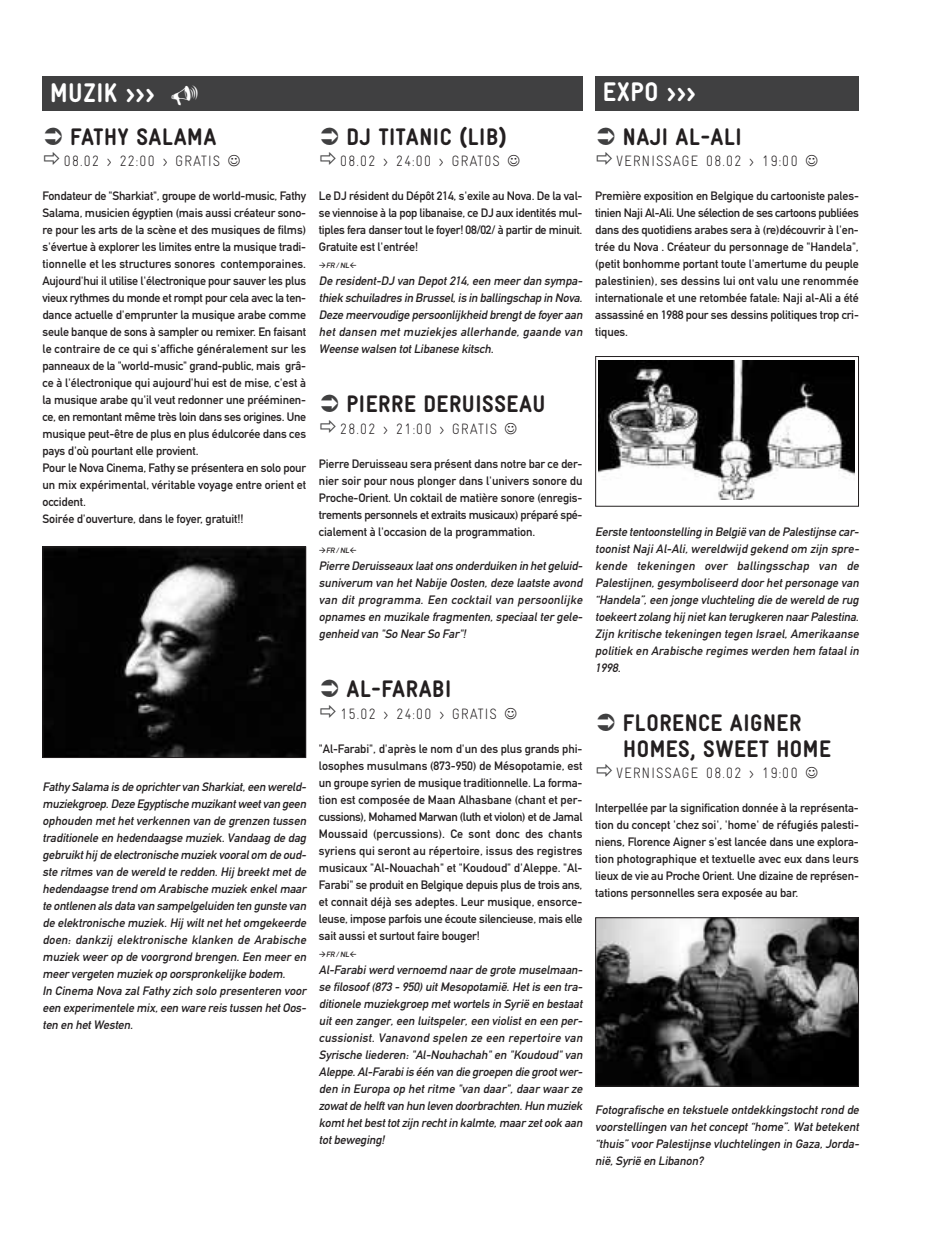
<style>
.page{position:relative;width:936px;height:1233px;background:#fff}
.page>*{position:absolute;margin:0;border:0;box-sizing:border-box;transform-origin:0 0}
.t1{font:900 27px "Gravur Condensed";letter-spacing:.02em;color:#fff}
.t2{font:900 24px/25.5px "Gravur Condensed";letter-spacing:.02em;color:#231f20}
.t3{font:300 15px "Gravur Condensed";letter-spacing:.05em;color:#231f20}
.t4{font:12px/17px "DIN Mittelschrift";letter-spacing:-.01em;color:#231f20;text-align:justify}
.t5{font:italic 12px/17px "DIN Mit";letter-spacing:-.01em;color:#231f20;text-align:justify}
.t6{font:italic 7.5px "DIN Mit";letter-spacing:-.01em;color:#231f20}
</style>
<div class="page">
<img style="left:597px;top:919px;width:260px;height:166px">
<div style="left:595px;top:917px;width:264px;height:170px;border:1px solid #231f20"></div>
<img style="left:45px;top:549px;width:259px;height:207px">
<div style="left:43px;top:547px;width:263px;height:211px;border:1px solid #231f20"></div>
<img style="left:598px;top:360px;width:257px;height:140px">
<div style="left:595px;top:356px;width:264px;height:151px;border:1px solid #231f20"></div>
<div style="left:43px;top:77px;width:540px;height:34px;background:#404041"></div>
<div style="left:595px;top:77px;width:264px;height:34px;background:#404041"></div>
<h1 class="t1" style="left:50px;top:83px;width:106px">MUZIK &gt;&gt;&gt;</h1>
<h1 class="t1" style="left:603px;top:82px;width:94px">EXPO &gt;&gt;&gt;</h1>
<h2 class="t2" style="left:70px;top:126px;width:148px">FATHY SALAMA</h2>
<p class="t3" style="left:64px;top:155px;width:179px">08.02 &gt; 22:00 &gt; GRATIS ☺</p>
<p class="t4" style="left:43px;top:188px;width:265px;text-align:left">Fondateur de "Sharkiat", groupe de world-music, Fathy Salama, musicien égyptien (mais aussi créateur sono&shy;re pour les arts de la scène et des musiques de films) s'évertue à explorer les limites entre la musique tradi&shy;tionnelle et les structures sonores contemporaines.<br>Aujourd'hui il utilise l'électronique pour sauver les plus vieux rythmes du monde et rompt pour cela avec la ten&shy;dance actuelle d'emprunter la musique arabe comme seule banque de sons à sampler ou remixer. En faisant le contraire de ce qui s'affiche généralement sur les panneaux de la "world-music" grand-public, mais grâ&shy;ce à l'électronique qui aujourd'hui est de mise, c'est à la musique arabe qu'il veut redonner une prééminen&shy;ce, en remontant même très loin dans ses origines. Une musique peut-être de plus en plus édulcorée dans ces pays d'où pourtant elle provient.<br>Pour le Nova Cinema, Fathy se présentera en solo pour un mix expérimental, véritable voyage entre orient et occident.<br>Soirée d'ouverture, dans le foyer, gratuit!!</p>
<h2 class="t2" style="left:347px;top:126px;width:162px">DJ TITANIC (LIB)</h2>
<p class="t3" style="left:340px;top:155px;width:182px">08.02 &gt; 24:00 &gt; GRAT0S ☺</p>
<p class="t4" style="left:319px;top:188px;width:265px">Le DJ résident du Dépôt 214, s'exile au Nova. De la val&shy;se viennoise à la pop libanaise, ce DJ aux identités mul&shy;tiples fera danser tout le foyer! 08/02/ à partir de minuit.<br>Gratuite est l'entrée!</p>
<p class="t6" style="left:326px;top:262px;width:25px">FR / NL</p>
<p class="t5" style="left:319px;top:273px;width:265px">De resident-DJ van Depot 214, een meer dan sympa&shy;thiek schuiladres in Brussel, is in ballingschap in Nova.<br>Deze meervoudige persoonlijkheid brengt de foyer aan het dansen met muziekjes allerhande, gaande van Weense walsen tot Libanese kitsch.</p>
<h2 class="t2" style="left:347px;top:394px;width:200px">PIERRE DERUISSEAU</h2>
<p class="t3" style="left:340px;top:423px;width:179px">28.02 &gt; 21:00 &gt; GRATIS ☺</p>
<p class="t4" style="left:319px;top:456px;width:265px">Pierre Deruisseau sera présent dans notre bar ce der&shy;nier soir pour nous plonger dans l'univers sonore du Proche-Orient. Un coktail de matière sonore (enregis&shy;trements personnels et extraits musicaux) préparé spé&shy;cialement à l'occasion de la programmation.</p>
<p class="t6" style="left:326px;top:547px;width:25px">FR / NL</p>
<p class="t5" style="left:319px;top:558px;width:265px">Pierre Deruisseaux laat ons onderduiken in het geluid&shy;suniverum van het Nabije Oosten, deze laatste avond van dit programma. Een cocktail van persoonlijke opnames en muzikale fragmenten, speciaal ter gele&shy;genheid van "So Near So Far"!</p>
<p class="t5" style="left:43px;top:779px;width:265px;text-align:left">Fathy Salama is de oprichter van Sharkiat, een wereld&shy;muziekgroep. Deze Egyptische muzikant weet van geen ophouden met het verkennen van de grenzen tussen traditionele en hedendaagse muziek. Vandaag de dag gebruikt hij de electronische muziek vooral om de oud&shy;ste ritmes van de wereld te redden. Hij breekt met de hedendaagse trend om Arabische muziek enkel maar te ontlenen als data van sampelgeluiden ten gunste van de elektronische muziek. Hij wilt net het omgekeerde doen: dankzij elektronische klanken de Arabische muziek weer op de voorgrond brengen. Een meer en meer vergeten muziek op oorspronkelijke bodem.<br>In Cinema Nova zal Fathy zich solo presenteren voor een experimentele mix, een ware reis tussen het Oos&shy;ten en het Westen.</p>
<h2 class="t2" style="left:347px;top:679px;width:106px">AL-FARABI</h2>
<p class="t3" style="left:340px;top:708px;width:179px">15.02 &gt; 24:00 &gt; GRATIS ☺</p>
<p class="t4" style="left:319px;top:741px;width:265px">"Al-Farabi", d'après le nom d'un des plus grands phi&shy;losophes musulmans (873-950) de Mésopotamie, est un groupe syrien de musique traditionnelle. La forma&shy;tion est composée de Maan Alhasbane (chant et per&shy;cussions), Mohamed Marwan (luth et violon) et de Jamal Moussaid (percussions). Ce sont donc des chants syriens qui seront au répertoire, issus des registres musicaux "Al-Nouachah" et "Koudoud" d'Aleppe. "Al-Farabi" se produit en Belgique depuis plus de trois ans, et connait déjà ses adeptes. Leur musique, ensorce&shy;leuse, impose parfois une écoute silencieuse, mais elle sait aussi et surtout faire bouger!</p>
<p class="t6" style="left:326px;top:951px;width:25px">FR / NL</p>
<p class="t5" style="left:319px;top:962px;width:265px">Al-Farabi werd vernoemd naar de grote muselmaan&shy;se filosoof (873 - 950) uit Mesopotamië. Het is een tra&shy;ditionele muziekgroep met wortels in Syrië en bestaat uit een zanger, een luitspeler, een violist en een per&shy;cussionist. Vanavond spelen ze een repertoire van Syrische liederen: "Al-Nouhachah" en "Koudoud" van Aleppe. Al-Farabi is één van die groepen die groot wer&shy;den in Europa op het ritme "van daar", daar waar ze zowat de helft van hun leven doorbrachten. Hun muziek komt het best tot zijn recht in kalmte, maar zet ook aan tot beweging!</p>
<h2 class="t2" style="left:623px;top:126px;width:120px">NAJI AL-ALI</h2>
<p class="t3" style="left:616px;top:155px;width:203px">VERNISSAGE 08.02 &gt; 19:00 ☺</p>
<p class="t4" style="left:595px;top:188px;width:265px">Première exposition en Belgique du cartooniste pales&shy;tinien Naji Al-Ali. Une sélection de ses cartoons publiées dans des quotidiens arabes sera à (re)découvrir à l'en&shy;trée du Nova . Créateur du personnage de "Handela", (petit bonhomme portant toute l'amertume du peuple palestinien), ses dessins lui ont valu une renommée internationale et une retombée fatale: Naji al-Ali a été assassiné en 1988 pour ses dessins politiques trop cri&shy;tiques.</p>
<p class="t5" style="left:595px;top:524px;width:265px">Eerste tentoonstelling in België van de Palestijnse car&shy;toonist Naji Al-Ali, wereldwijd gekend om zijn spre&shy;kende tekeningen over ballingsschap van de Palestijnen, gesymboliseerd door het personage van “Handela”, een jonge vluchteling die de wereld de rug toekeert zolang hij niet kan terugkeren naar Palestina.<br>Zijn kritische tekeningen tegen Israel, Amerikaanse politiek en Arabische regimes werden hem fataal in 1998.</p>
<h2 class="t2" style="left:623px;top:713px;width:209px">FLORENCE AIGNER<br>HOMES, SWEET HOME</h2>
<p class="t3" style="left:616px;top:767px;width:203px">VERNISSAGE 08.02 &gt; 19:00 ☺</p>
<p class="t4" style="left:595px;top:801px;width:265px">Interpellée par la signification donnée à la représenta&shy;tion du concept 'chez soi', 'home' de réfugiés palesti&shy;niens, Florence Aigner s'est lancée dans une explora&shy;tion photographique et textuelle avec eux dans leurs lieux de vie au Proche Orient. Une dizaine de représen&shy;tations personnelles sera exposée au bar.</p>
<p class="t5" style="left:595px;top:1103px;width:265px">Fotografische en tekstuele ontdekkingstocht rond de voorstellingen van het concept “home”. Wat betekent “thuis” voor Palestijnse vluchtelingen in Gaza, Jorda&shy;nië, Syrië en Libanon?</p>
</div>
